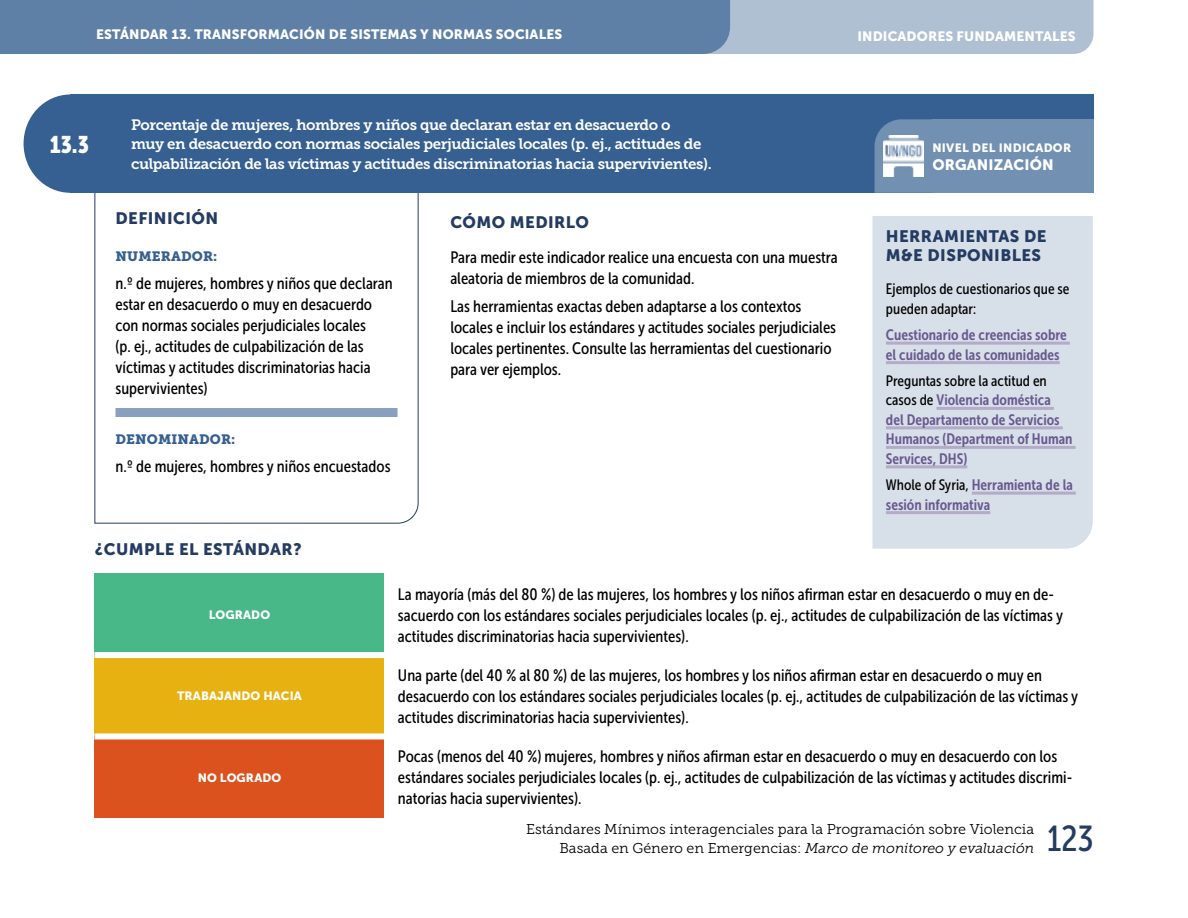
<style>
.page{position:relative;width:1188px;height:918px;background:#fff}
.page>*{position:absolute;margin:0;border:0;box-sizing:border-box;transform-origin:0 0}
.t1{font:36px "Museo Sans Cond 500";color:#243c61}
.t2{font:24px "Museo Sans Cond 900";color:#fff}
.t3{font:16.5px/21px "Museo Sans Cond 500";color:#000}
.t4{font:16.5px/19.5px "Museo Sans 900";letter-spacing:.025em;color:#243c61}
.t5{font:15px/19.5px "Museo Slab 700";letter-spacing:-.025em;color:#fff}
.t6{font:15px/19.5px "Museo Sans Cond 700";color:#69598f}
.t7{font:15px/19.5px "Museo Sans Cond 500";color:#000}
.t8{font:15px "Museo Sans 900";letter-spacing:.01em;color:#fff}
.t9{font:14.25px/18.8px "Museo Slab 300";color:#000;text-align:right}
.t10{font:13.5px "Museo Sans 900";letter-spacing:.01em;color:#fff}
.t11{font:13.5px "Museo Slab 900";letter-spacing:.01em;color:#366091}
.t12{font:12px "Museo Sans 900";letter-spacing:.01em;color:#fff}
.s1{font-family:"Museo Sans Cond 500";color:#000}
.s2{font-style:italic}
</style>
<div class="page">
<svg style="left:0;top:0;width:1094px;height:54px;background:#7995b5"></svg>
<svg style="left:94px;top:193px;width:325px;height:331px"></svg>
<div style="left:70px;top:95px;width:1024px;height:98px;background:#366091"></div>
<div style="left:872px;top:216px;width:221px;height:333px;background:#d7dfe9"></div>
<hr style="left:886px;top:342px;width:184px;height:3px;background:#b3abc7">
<hr style="left:886px;top:361px;width:174px;height:3px;background:#b3abc7">
<hr style="left:937px;top:407px;width:117px;height:3px;background:#b3abc7">
<hr style="left:886px;top:426px;width:177px;height:3px;background:#b3abc7">
<hr style="left:886px;top:446px;width:190px;height:3px;background:#b3abc7">
<hr style="left:886px;top:465px;width:81px;height:3px;background:#b3abc7">
<hr style="left:972px;top:492px;width:104px;height:3px;background:#b3abc7">
<hr style="left:886px;top:511px;width:104px;height:3px;background:#b3abc7">
<div style="left:24px;top:95px;width:93px;height:98px;background:#366091;border-radius:50%"></div>
<div style="left:94px;top:574px;width:290px;height:81px;background:#48b889"></div>
<div style="left:94px;top:655px;width:290px;height:81px;background:#e7b112"></div>
<div style="left:94px;top:736px;width:290px;height:82px;background:#db521f"></div>
<div style="left:94px;top:652px;width:290px;height:6px;background:#fff"></div>
<div style="left:94px;top:733px;width:290px;height:6px;background:#fff"></div>
<div style="left:932px;top:119px;width:162px;height:74px;background:#7290b2"></div>
<svg style="left:875px;top:119px;width:57px;height:74px;background:#708eb1"></svg>
<img style="left:883px;top:136px;width:41px;height:40px">
<p class="t10" style="left:96px;top:27px;width:468px">ESTÁNDAR 13. TRANSFORMACIÓN DE SISTEMAS Y NORMAS SOCIALES</p>
<p class="t10" style="left:857px;top:28px;width:220px">INDICADORES FUNDAMENTALES</p>
<h2 class="t2" style="left:50px;top:131px;width:41px">13.3</h2>
<p class="t5" style="left:131px;top:115px;width:582px">Porcentaje de mujeres, hombres y niños que declaran estar en desacuerdo o<br>muy en desacuerdo con normas sociales perjudiciales locales (p. ej., actitudes de culpabilización de las víctimas y actitudes discriminatorias hacia supervivientes).</p>
<p class="t4" style="left:116px;top:209px;width:104px">DEFINICIÓN</p>
<p class="t11" style="left:116px;top:248px;width:103px">NUMERADOR:</p>
<p class="t3" style="left:116px;top:273px;width:279px">n.º de mujeres, hombres y niños que declaran estar en desacuerdo o muy en desacuerdo con normas sociales perjudiciales locales<br>(p. ej., actitudes de culpabilización de las víctimas y actitudes discriminatorias hacia supervivientes)</p>
<p class="t11" style="left:116px;top:431px;width:121px">DENOMINADOR:</p>
<p class="t3" style="left:116px;top:456px;width:277px">n.º de mujeres, hombres y niños encuestados</p>
<p class="t4" style="left:450px;top:213px;width:140px">CÓMO MEDIRLO</p>
<p class="t3" style="left:450px;top:247px;width:389px">Para medir este indicador realice una encuesta con una muestra aleatoria de miembros de la comunidad.</p>
<p class="t3" style="left:450px;top:296px;width:387px">Las herramientas exactas deben adaptarse a los contextos locales e incluir los estándares y actitudes sociales perjudiciales locales pertinentes. Consulte las herramientas del cuestionario para ver ejemplos.</p>
<p class="t12" style="left:932px;top:141px;width:140px">NIVEL DEL INDICADOR</p>
<p class="t8" style="left:932px;top:156px;width:123px">ORGANIZACIÓN</p>
<p class="t4" style="left:886px;top:226px;width:162px">HERRAMIENTAS DE<br>M&amp;E DISPONIBLES</p>
<p class="t7" style="left:886px;top:280px;width:185px">Ejemplos de cuestionarios que se pueden adaptar:</p>
<p class="t6" style="left:886px;top:325px;width:182px">Cuestionario de creencias sobre el cuidado de las comunidades</p>
<p class="t7" style="left:886px;top:371px;width:162px">Preguntas sobre la actitud en</p>
<p class="t6" style="left:886px;top:390px;width:188px"><span class="s1">casos de</span> Violencia doméstica<br>del Departamento de Servicios<br>Humanos (Department of Human<br>Services, DHS)</p>
<p class="t6" style="left:886px;top:475px;width:188px"><span class="s1">Whole of Syria,</span> Herramienta de la sesión informativa</p>
<p class="t4" style="left:94px;top:539px;width:209px">¿CUMPLE EL ESTÁNDAR?</p>
<p class="t12" style="left:209px;top:608px;width:63px">LOGRADO</p>
<p class="t12" style="left:177px;top:689px;width:126px">TRABAJANDO HACIA</p>
<p class="t12" style="left:198px;top:771px;width:85px">NO LOGRADO</p>
<p class="t3" style="left:398px;top:583px;width:667px">La mayoría (más del 80 %) de las mujeres, los hombres y los niños afirman estar en desacuerdo o muy en de&shy;sacuerdo con los estándares sociales perjudiciales locales (p. ej., actitudes de culpabilización de las víctimas y actitudes discriminatorias hacia supervivientes).</p>
<p class="t3" style="left:398px;top:665px;width:682px">Una parte (del 40 % al 80 %) de las mujeres, los hombres y los niños afirman estar en desacuerdo o muy en desacuerdo con los estándares sociales perjudiciales locales (p. ej., actitudes de culpabilización de las víctimas y actitudes discriminatorias hacia supervivientes).</p>
<p class="t3" style="left:398px;top:746px;width:676px">Pocas (menos del 40 %) mujeres, hombres y niños afirman estar en desacuerdo o muy en desacuerdo con los estándares sociales perjudiciales locales (p. ej., actitudes de culpabilización de las víctimas y actitudes discrimi&shy;natorias hacia supervivientes).</p>
<p class="t9" style="left:526px;top:820px;width:510px">Estándares Mínimos interagenciales para la Programación sobre Violencia<br>Basada en Género en Emergencias: <span class="s2">Marco de monitoreo y evaluación</span></p>
<h1 class="t1" style="left:1047px;top:818px;width:48px">123</h1>
</div>
